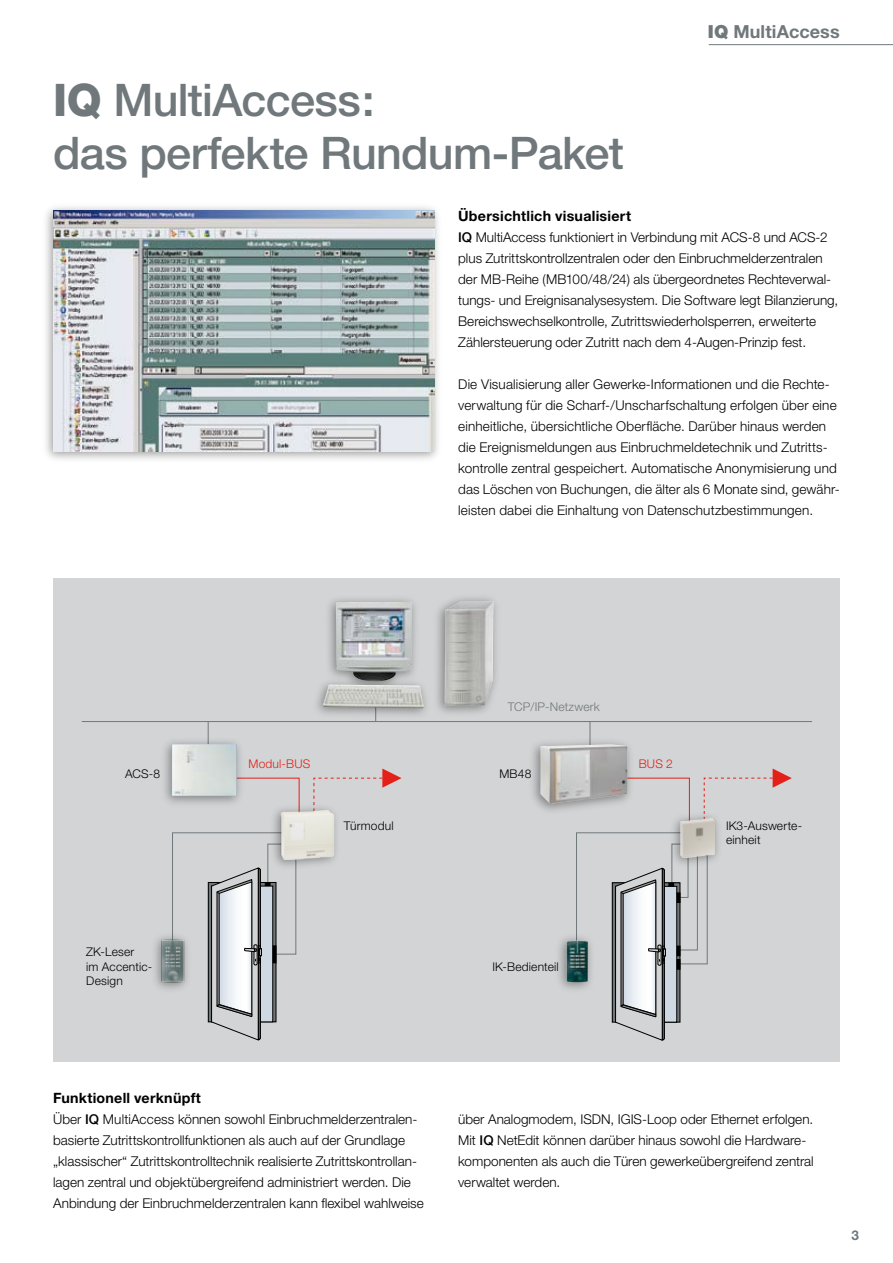
<style>
.page{position:relative;width:893px;height:1263px;background:#fff}
.page>*{position:absolute;margin:0;border:0;box-sizing:border-box;transform-origin:0 0}
.t1{font:500 45px/52.5px "Helvetica Neue";letter-spacing:-.015em;color:#70787c}
.t2{font:700 18px "Helvetica Neue";letter-spacing:.005em;color:#70787c}
.t3{font:700 14.25px "Helvetica Neue";letter-spacing:.015em;color:#000}
.t4{font:300 13.5px/21px "Helvetica Neue";color:#000}
.t5{font:300 12px/14.2px "Helvetica Neue";letter-spacing:.015em;color:#000}
.t6{font:300 12px "Helvetica Neue";letter-spacing:.015em;color:#70787c}
.t7{font:300 12px "Helvetica Neue";letter-spacing:.015em;color:#e32118}
.s1{font-weight:800}
.s2{font-weight:900}
.s3{font-weight:500}
</style>
<div class="page">
<div style="left:53px;top:578px;width:787px;height:483px;background:#d3d4d5"></div>
<hr style="left:709px;top:44px;width:184px;height:1px;background:#70787c">
<div style="left:41px;top:203px;width:402px;height:261px;background:#000;opacity:.4"></div>
<img style="left:53px;top:211px;width:382px;height:240px">
<div style="left:431px;top:592px;width:72px;height:128px;background:#000;opacity:.4"></div>
<img style="left:445px;top:601px;width:49px;height:105px">
<div style="left:310px;top:592px;width:122px;height:130px;background:#000;opacity:.4"></div>
<img style="left:323px;top:602px;width:101px;height:106px">
<svg style="left:208px;top:722px;width:1px;height:12px"></svg>
<hr style="left:590px;top:721px;width:1px;height:31px;background:#70787c">
<svg style="left:247px;top:777px;width:53px;height:25px"></svg>
<div style="left:158px;top:734px;width:89px;height:75px;background:#000;opacity:.4"></div>
<img style="left:172px;top:744px;width:65px;height:52px">
<hr style="left:82px;top:721px;width:730px;height:1px;background:#70787c">
<div style="left:148px;top:930px;width:45px;height:65px;background:#000;opacity:.4"></div>
<img style="left:158px;top:936px;width:14px;height:50px">
<svg style="left:313px;top:768px;width:88px;height:31px"></svg>
<div style="left:552px;top:931px;width:45px;height:65px;background:#000;opacity:.4"></div>
<img style="left:566px;top:940px;width:10px;height:42px">
<svg style="left:576px;top:768px;width:216px;height:273px"></svg>
<svg style="left:172px;top:832px;width:125px;height:209px"></svg>
<div style="left:267px;top:802px;width:76px;height:71px;background:#000;opacity:.4"></div>
<img style="left:269px;top:810px;width:74px;height:50px">
<div style="left:527px;top:736px;width:110px;height:80px;background:#000;opacity:.4"></div>
<img style="left:540px;top:744px;width:87px;height:60px">
<h1 class="t1" style="left:53px;top:73px;width:572px"><span class="s1">IQ</span> MultiAccess:<br>das perfekte Rundum-Paket</h1>
<h2 class="t2" style="left:708px;top:21px;width:133px"><span class="s2">IQ</span> MultiAccess</h2>
<p class="t3" style="left:458px;top:207px;width:174px">Übersichtlich visualisiert</p>
<p class="t4" style="left:458px;top:227px;width:382px"><span class="s3">IQ</span> MultiAccess funktioniert in Verbindung mit ACS-8 und ACS-2 plus Zutrittskontrollzentralen oder den Einbruchmelderzentralen der MB-Reihe (MB100/48/24) als übergeordnetes Rechteverwal&shy;tungs- und Ereignisanalysesystem. Die Software legt Bilanzierung, Bereichswechselkontrolle, Zutrittswiederholsperren, erweiterte Zählersteuerung oder Zutritt nach dem 4-Augen-Prinzip fest.</p>
<p class="t4" style="left:458px;top:374px;width:381px">Die Visualisierung aller Gewerke-Informationen und die Rechte&shy;verwaltung für die Scharf-/Unscharfschaltung erfolgen über eine einheitliche, übersichtliche Oberfläche. Darüber hinaus werden die Ereignismeldungen aus Einbruchmeldetechnik und Zutritts&shy;kontrolle zentral gespeichert. Automatische Anonymisierung und das Löschen von Buchungen, die älter als 6 Monate sind, gewähr&shy;leisten dabei die Einhaltung von Datenschutzbestimmungen.</p>
<p class="t6" style="left:508px;top:700px;width:94px">TCP/IP-Netzwerk</p>
<p class="t7" style="left:249px;top:756px;width:63px">Modul-BUS</p>
<p class="t7" style="left:639px;top:756px;width:36px">BUS 2</p>
<p class="t5" style="left:125px;top:766px;width:37px">ACS-8</p>
<p class="t5" style="left:499px;top:766px;width:33px">MB48</p>
<p class="t5" style="left:86px;top:945px;width:68px">ZK-Leser<br>im Accentic-<br>Design</p>
<p class="t5" style="left:344px;top:818px;width:51px">Türmodul</p>
<p class="t5" style="left:492px;top:959px;width:68px">IK-Bedienteil</p>
<p class="t5" style="left:726px;top:818px;width:78px">IK3-Auswerte&shy;einheit</p>
<p class="t3" style="left:53px;top:1089px;width:149px">Funktionell verknüpft</p>
<p class="t4" style="left:53px;top:1109px;width:372px">Über <span class="s3">IQ</span> MultiAccess können sowohl Einbruchmelderzentralen&shy;basierte Zutrittskontrollfunktionen als auch auf der Grundlage „klassischer“ Zutrittskontrolltechnik realisierte Zutrittskontrollan&shy;lagen zentral und objektübergreifend administriert werden. Die Anbindung der Einbruchmelderzentralen kann flexibel wahlweise</p>
<p class="t4" style="left:458px;top:1109px;width:357px">über Analogmodem, ISDN, IGIS-Loop oder Ethernet erfolgen.<br>Mit <span class="s3">IQ</span> NetEdit können darüber hinaus sowohl die Hardware&shy;komponenten als auch die Türen gewerkeübergreifend zentral verwaltet werden.</p>
</div>
